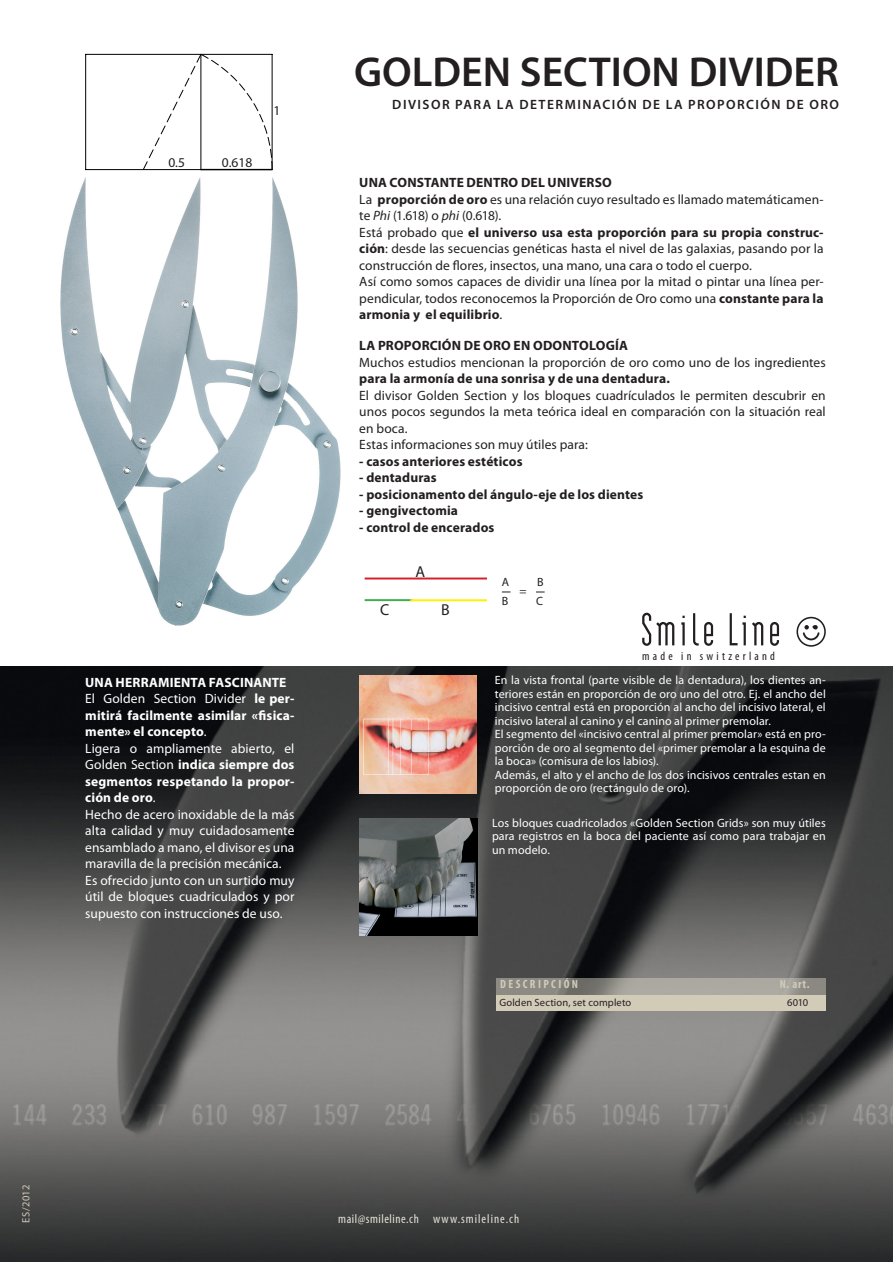
<style>
.page{position:relative;width:893px;height:1263px;background:#fff}
.page>*{position:absolute;margin:0;border:0;box-sizing:border-box;transform-origin:0 0}
.t1{font:600 42px "Myriad Pro";color:#231f20}
.t2{font:15.9px "Myriad Pro";color:#231f20}
.t3{font:13.5px/16.5px "Myriad Pro";letter-spacing:.005em;color:#231f20}
.t4{font:13.5px/16.5px "Myriad Pro";letter-spacing:.005em;color:#fff}
.t5{font:700 13.5px "Myriad Pro";letter-spacing:.01em;color:#231f20}
.t6{font:600 13.5px "Myriad Pro";letter-spacing:.11em;color:#231f20}
.t7{font:condensed 12.75px "Myriad Pro";letter-spacing:.045em;color:#e6e2d7}
.t8{font:12px/13.5px "Myriad Pro";letter-spacing:.01em;color:#fff}
.t9{font:condensed 12px "Myriad Pro";letter-spacing:.27em;color:#231f20}
.t10{font:700 condensed 12px "Myriad Pro";letter-spacing:.2em;color:#d2cbb8}
.t11{font:12px "Myriad Pro";color:#231f20}
.t12{font:10.5px "Myriad Pro";letter-spacing:.015em;color:#231f20}
.t13{font:10.5px "Myriad Pro";letter-spacing:.03em;color:#d2cbb8}
.s1{font-weight:700}
.s2{font-style:italic}
</style>
<div class="page">
<img style="left:0;top:666px;width:893px;height:595px">
<svg style="left:642px;top:613px;width:32px;height:33px"></svg>
<svg style="left:681px;top:616px;width:4px;height:29px"></svg>
<svg style="left:693px;top:613px;width:20px;height:33px"></svg>
<svg style="left:730px;top:613px;width:16px;height:32px"></svg>
<svg style="left:752px;top:622px;width:11px;height:23px"></svg>
<svg style="left:770px;top:622px;width:9px;height:24px"></svg>
<svg style="left:796px;top:617px;width:30px;height:30px"></svg>
<hr style="left:365px;top:577px;width:122px;height:2px;background:#d1232a">
<hr style="left:365px;top:599px;width:47px;height:2px;background:#40ae49">
<hr style="left:410px;top:599px;width:77px;height:2px;background:#fff101">
<hr style="left:86px;top:169px;width:115px;height:1px;background:#000">
<hr style="left:86px;top:54px;width:186px;height:1px;background:#000">
<hr style="left:85px;top:54px;width:1px;height:116px;background:#000">
<svg style="left:142px;top:53px;width:131px;height:118px"></svg>
<hr style="left:201px;top:169px;width:71px;height:1px;background:#000">
<img style="left:61px;top:177px;width:279px;height:448px">
<div style="left:496px;top:995px;width:330px;height:15px;background:#d2cbb8"></div>
<svg style="left:496px;top:978px;width:330px;height:17px;background:#99978f"></svg>
<img style="left:360px;top:675px;width:117px;height:118px">
<img style="left:359px;top:818px;width:118px;height:117px">
<p class="t3" style="left:168px;top:154px;width:18px">0.5</p>
<p class="t3" style="left:222px;top:154px;width:32px">0.618</p>
<p class="t3" style="left:274px;top:102px;width:8px">1</p>
<p class="t4" style="left:85px;top:674px;width:211px"><span class="s1">UNA HERRAMIENTA FASCINANTE<br></span>El Golden Section Divider <span class="s1">le per&shy;mitirá facilmente asimilar «fisica&shy;mente» el concepto</span>.<br>Ligera o ampliamente abierto, el<br>Golden Section <span class="s1">indica siempre dos segmentos respetando la propor&shy;ción de oro</span>.<br>Hecho de acero inoxidable de la más alta calidad y muy cuidadosamente ensamblado a mano, el divisor es una maravilla de la precisión mecánica.<br>Es ofrecido junto con un surtido muy útil de bloques cuadriculados y por supuesto con instrucciones de uso.</p>
<h1 class="t1" style="left:354px;top:45px;width:486px">GOLDEN SECTION DIVIDER</h1>
<p class="t6" style="left:392px;top:96px;width:448px">DIVISOR PARA LA DETERMINACIÓN DE LA PROPORCIÓN DE ORO</p>
<p class="t3" style="left:359px;top:174px;width:466px"><span class="s1">UNA CONSTANTE DENTRO DEL UNIVERSO<br></span>La <span class="s1">proporción de oro</span> es una relación cuyo resultado es llamado matemáticamen&shy;te <span class="s2">Phi</span> (1.618) o <span class="s2">phi</span> (0.618).<br>Está probado que <span class="s1">el universo usa esta proporción para su propia construc&shy;ción</span>: desde las secuencias genéticas hasta el nivel de las galaxias, pasando por la construcción de flores, insectos, una mano, una cara o todo el cuerpo.<br>Así como somos capaces de dividir una línea por la mitad o pintar una línea per&shy;pendicular, todos reconocemos la Proporción de Oro como una <span class="s1">constante para la armonia y el equilibrio</span>.</p>
<p class="t5" style="left:359px;top:337px;width:270px">LA PROPORCIÓN DE ORO EN ODONTOLOGÍA</p>
<p class="t3" style="left:359px;top:354px;width:468px">Muchos estudios mencionan la proporción de oro como uno de los ingredientes</p>
<p class="t5" style="left:359px;top:370px;width:312px">para la armonía de una sonrisa y de una dentadura.</p>
<p class="t3" style="left:359px;top:387px;width:468px">El divisor Golden Section y los bloques cuadrículados le permiten descubrir en unos pocos segundos la meta teórica ideal en comparación con la situación real en boca.<br>Estas informaciones son muy útiles para:</p>
<p class="t5" style="left:359px;top:452px;width:165px">- casos anteriores estéticos</p>
<p class="t5" style="left:359px;top:469px;width:79px">- dentaduras</p>
<p class="t5" style="left:359px;top:485px;width:286px">- posicionamento del ángulo-eje de los dientes</p>
<p class="t5" style="left:359px;top:502px;width:100px">- gengivectomia</p>
<p class="t5" style="left:359px;top:518px;width:137px">- control de encerados</p>
<p class="t2" style="left:415px;top:562px;width:11px">A</p>
<p class="t2" style="left:380px;top:600px;width:11px">C</p>
<p class="t2" style="left:441px;top:600px;width:10px">B</p>
<p class="t11" style="left:502px;top:575px;width:9px">A</p>
<p class="t11" style="left:537px;top:575px;width:8px">B</p>
<p class="t11" style="left:520px;top:583px;width:9px">=</p>
<p class="t11" style="left:502px;top:593px;width:8px">B</p>
<p class="t11" style="left:536px;top:593px;width:8px">C</p>
<p class="t9" style="left:642px;top:649px;width:134px">made in switzerland</p>
<p class="t8" style="left:495px;top:673px;width:332px">En la vista frontal (parte visible de la dentadura), los dientes an&shy;teriores están en proporción de oro uno del otro. Ej. el ancho del incisivo central está en proporción al ancho del incisivo lateral, el incisivo lateral al canino y el canino al primer premolar.<br>El segmento del «incisivo central al primer premolar» está en pro&shy;porción de oro al segmento del «primer premolar a la esquina de la boca» (comisura de los labios).<br>Además, el alto y el ancho de los dos incisivos centrales estan en proporción de oro (rectángulo de oro).</p>
<p class="t8" style="left:492px;top:816px;width:335px;text-align:justify">Los bloques cuadricolados «Golden Section Grids» son muy útiles para registros en la boca del paciente así como para trabajar en un modelo.</p>
<p class="t10" style="left:500px;top:976px;width:79px">DESCRIPCIÓN</p>
<p class="t10" style="left:780px;top:976px;width:31px">N. art.</p>
<p class="t12" style="left:499px;top:996px;width:133px">Golden Section, set completo</p>
<p class="t12" style="left:787px;top:996px;width:23px">6010</p>
<p class="t13" style="left:20px;top:1223px;width:39px;rotate:-90deg">ES/2012</p>
<p class="t7" style="left:338px;top:1211px;width:183px">mail@smileline.ch www.smileline.ch</p>
</div>
